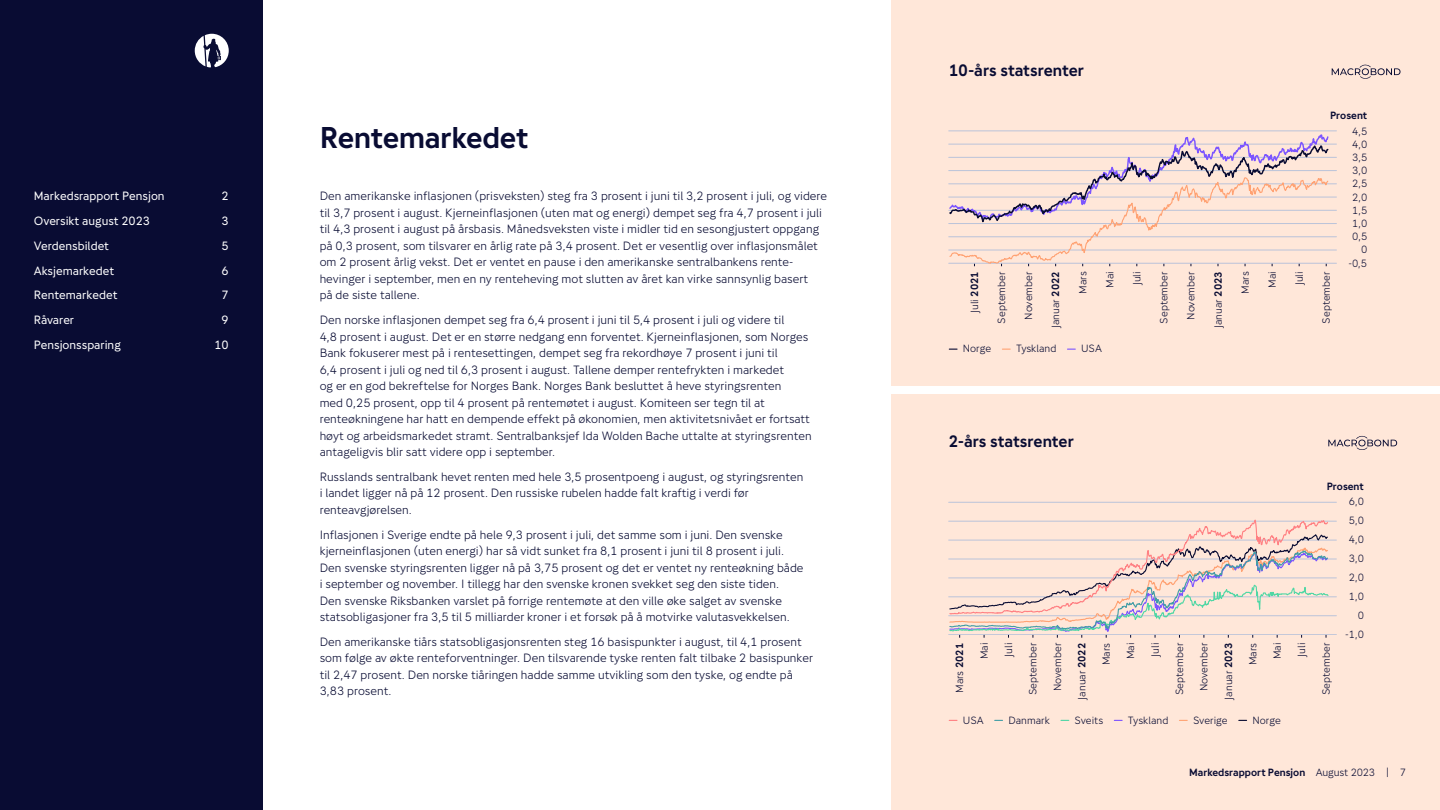
<style>
.page{position:relative;width:1440px;height:810px;background:#fff}
.page>*{position:absolute;margin:0;border:0;box-sizing:border-box;transform-origin:0 0}
.t1{font:700 30px "Gjensidige Type";letter-spacing:-.01em;color:#090c33}
.H4_Grafer{font:700 16.5px "Gjensidige Type";letter-spacing:-.005em;color:#090c33}
.P_Brødtekst{font:300 12px/16.5px "Gjensidige Type";color:#090c33}
.t2{font:12px "Gjensidige Type";color:#fff}
.P_Brødtekst-2{font:300 10.5px "Gjensidige Type";color:#090c33}
.P_Brødtekst-3{font:700 10.5px "Gjensidige Type";color:#090c33}
.s1{font-weight:700}
.s2{font-weight:300}
</style>
<div class="page">
<div style="left:0;top:0;width:262px;height:810px;background:#090c33"></div>
<div style="left:892px;top:0;width:548px;height:810px;background:#ffe7d9"></div>
<svg style="left:195px;top:34px;width:34px;height:33px"></svg>
<svg style="left:1328px;top:436px;width:69px;height:14px"></svg>
<svg style="left:1332px;top:65px;width:69px;height:14px"></svg>
<div style="left:880px;top:386px;width:560px;height:7px;background:#fff"></div>
<hr style="left:949px;top:263px;width:387px;height:1px;background:#bac3d9">
<hr style="left:949px;top:250px;width:387px;height:1px;background:#bac3d9">
<hr style="left:949px;top:237px;width:387px;height:1px;background:#bac3d9">
<hr style="left:949px;top:223px;width:387px;height:1px;background:#bac3d9">
<hr style="left:949px;top:210px;width:387px;height:1px;background:#bac3d9">
<hr style="left:949px;top:197px;width:387px;height:1px;background:#bac3d9">
<hr style="left:949px;top:184px;width:387px;height:1px;background:#bac3d9">
<hr style="left:949px;top:170px;width:387px;height:1px;background:#bac3d9">
<hr style="left:949px;top:157px;width:387px;height:1px;background:#bac3d9">
<hr style="left:949px;top:144px;width:387px;height:1px;background:#bac3d9">
<hr style="left:949px;top:131px;width:387px;height:1px;background:#bac3d9">
<svg style="left:949px;top:131px;width:380px;height:135px"></svg>
<hr style="left:949px;top:634px;width:387px;height:1px;background:#bac3d9">
<hr style="left:949px;top:616px;width:387px;height:1px;background:#bac3d9">
<hr style="left:949px;top:597px;width:387px;height:1px;background:#bac3d9">
<hr style="left:949px;top:578px;width:387px;height:1px;background:#bac3d9">
<hr style="left:949px;top:559px;width:387px;height:1px;background:#bac3d9">
<hr style="left:949px;top:540px;width:387px;height:1px;background:#bac3d9">
<hr style="left:949px;top:521px;width:387px;height:1px;background:#bac3d9">
<hr style="left:949px;top:502px;width:387px;height:1px;background:#bac3d9">
<svg style="left:949px;top:502px;width:380px;height:136px"></svg>
<p class="t2" style="left:34px;top:189px;width:132px">Markedsrapport Pensjon</p>
<p class="t2" style="left:222px;top:189px;width:9px">2</p>
<p class="t2" style="left:34px;top:214px;width:118px">Oversikt august 2023</p>
<p class="t2" style="left:222px;top:214px;width:9px">3</p>
<p class="t2" style="left:34px;top:238px;width:77px">Verdensbildet</p>
<p class="t2" style="left:222px;top:238px;width:9px">5</p>
<p class="t2" style="left:34px;top:263px;width:82px">Aksjemarkedet</p>
<p class="t2" style="left:222px;top:263px;width:9px">6</p>
<p class="t2" style="left:34px;top:288px;width:85px">Rentemarkedet</p>
<p class="t2" style="left:222px;top:288px;width:9px">7</p>
<p class="t2" style="left:34px;top:313px;width:42px">Råvarer</p>
<p class="t2" style="left:222px;top:313px;width:9px">9</p>
<p class="t2" style="left:34px;top:337px;width:89px">Pensjonssparing</p>
<p class="t2" style="left:214px;top:337px;width:16px">10</p>
<h2 class="t1" style="left:320px;top:119px;width:210px">Rentemarkedet</h2>
<p class="P_Brødtekst" style="left:320px;top:188px;width:509px">Den amerikanske inflasjonen (prisveksten) steg fra 3 prosent i juni til 3,2 prosent i juli, og videre til 3,7 prosent i august. Kjerneinflasjonen (uten mat og energi) dempet seg fra 4,7 prosent i juli til 4,3 prosent i august på årsbasis. Månedsveksten viste i midler tid en sesongjustert oppgang på 0,3 prosent, som tilsvarer en årlig rate på 3,4 prosent. Det er vesentlig over inflasjonsmålet om 2 prosent årlig vekst. Det er ventet en pause i den amerikanske sentralbankens rente&shy;hevinger i september, men en ny renteheving mot slutten av året kan virke sannsynlig basert<br>på de siste tallene.</p>
<p class="P_Brødtekst" style="left:320px;top:311px;width:493px">Den norske inflasjonen dempet seg fra 6,4 prosent i juni til 5,4 prosent i juli og videre til<br>4,8 prosent i august. Det er en større nedgang enn forventet. Kjerneinflasjonen, som Norges Bank fokuserer mest på i rentesettingen, dempet seg fra rekordhøye 7 prosent i juni til<br>6,4 prosent i juli og ned til 6,3 prosent i august. Tallene demper rentefrykten i markedet<br>og er en god bekreftelse for Norges Bank. Norges Bank besluttet å heve styringsrenten<br>med 0,25 prosent, opp til 4 prosent på rentemøtet i august. Komiteen ser tegn til at renteøkningene har hatt en dempende effekt på økonomien, men aktivitetsnivået er fortsatt høyt og arbeidsmarkedet stramt. Sentralbanksjef Ida Wolden Bache uttalte at styringsrenten antageligvis blir satt videre opp i september.</p>
<p class="P_Brødtekst" style="left:320px;top:468px;width:485px">Russlands sentralbank hevet renten med hele 3,5 prosentpoeng i august, og styringsrenten i landet ligger nå på 12 prosent. Den russiske rubelen hadde falt kraftig i verdi før renteavgjørelsen.</p>
<p class="P_Brødtekst" style="left:320px;top:526px;width:485px">Inflasjonen i Sverige endte på hele 9,3 prosent i juli, det samme som i juni. Den svenske kjerneinflasjonen (uten energi) har så vidt sunket fra 8,1 prosent i juni til 8 prosent i juli.<br>Den svenske styringsrenten ligger nå på 3,75 prosent og det er ventet ny renteøkning både i september og november. I tillegg har den svenske kronen svekket seg den siste tiden.<br>Den svenske Riksbanken varslet på forrige rentemøte at den ville øke salget av svenske statsobligasjoner fra 3,5 til 5 milliarder kroner i et forsøk på å motvirke valutasvekkelsen.</p>
<p class="P_Brødtekst" style="left:320px;top:633px;width:495px">Den amerikanske tiårs statsobligasjonsrenten steg 16 basispunkter i august, til 4,1 prosent som følge av økte renteforventninger. Den tilsvarende tyske renten falt tilbake 2 basispunker til 2,47 prosent. Den norske tiåringen hadde samme utvikling som den tyske, og endte på 3,83 prosent.</p>
<p class="H4_Grafer" style="left:949px;top:61px;width:137px">10-års statsrenter</p>
<p class="P_Brødtekst-3" style="left:1330px;top:109px;width:39px">Prosent</p>
<p class="P_Brødtekst-2" style="left:1352px;top:125px;width:17px">4,5</p>
<p class="P_Brødtekst-2" style="left:1352px;top:138px;width:17px">4,0</p>
<p class="P_Brødtekst-2" style="left:1352px;top:151px;width:17px">3,5</p>
<p class="P_Brødtekst-2" style="left:1352px;top:178px;width:17px">2,5</p>
<p class="P_Brødtekst-2" style="left:1352px;top:204px;width:17px">1,5</p>
<p class="P_Brødtekst-2" style="left:1352px;top:230px;width:17px">0,5</p>
<p class="P_Brødtekst-2" style="left:1352px;top:164px;width:17px">3,0</p>
<p class="P_Brødtekst-2" style="left:1352px;top:191px;width:17px">2,0</p>
<p class="P_Brødtekst-2" style="left:1352px;top:217px;width:17px">1,0</p>
<p class="P_Brødtekst-2" style="left:1361px;top:243px;width:8px">0</p>
<p class="P_Brødtekst-2" style="left:1348px;top:257px;width:20px">-0,5</p>
<p class="P_Brødtekst-2" style="left:995px;top:324px;width:54px;rotate:-90deg">September</p>
<p class="P_Brødtekst-2" style="left:1158px;top:324px;width:54px;rotate:-90deg">September</p>
<p class="P_Brødtekst-2" style="left:1320px;top:324px;width:54px;rotate:-90deg">September</p>
<p class="P_Brødtekst-2" style="left:1022px;top:320px;width:50px;rotate:-90deg">November</p>
<p class="P_Brødtekst-2" style="left:1185px;top:320px;width:50px;rotate:-90deg">November</p>
<p class="P_Brødtekst-2" style="left:968px;top:313px;width:43px;rotate:-90deg">Juli <span class="s1">2021</span></p>
<p class="P_Brødtekst-2" style="left:1076px;top:294px;width:24px;rotate:-90deg">Mars</p>
<p class="P_Brødtekst-2" style="left:1239px;top:294px;width:24px;rotate:-90deg">Mars</p>
<p class="P_Brødtekst-2" style="left:1049px;top:328px;width:58px;rotate:-90deg">Januar <span class="s1">2022</span></p>
<p class="P_Brødtekst-2" style="left:1212px;top:328px;width:58px;rotate:-90deg">Januar <span class="s1">2023</span></p>
<p class="P_Brødtekst-2" style="left:1131px;top:285px;width:15px;rotate:-90deg">Juli</p>
<p class="P_Brødtekst-2" style="left:1293px;top:285px;width:15px;rotate:-90deg">Juli</p>
<p class="P_Brødtekst-2" style="left:1104px;top:288px;width:18px;rotate:-90deg">Mai</p>
<p class="P_Brødtekst-2" style="left:1266px;top:288px;width:18px;rotate:-90deg">Mai</p>
<p class="P_Brødtekst-2" style="left:963px;top:342px;width:30px">Norge</p>
<p class="P_Brødtekst-2" style="left:1016px;top:342px;width:42px">Tyskland</p>
<p class="P_Brødtekst-2" style="left:1081px;top:342px;width:22px">USA</p>
<p class="H4_Grafer" style="left:949px;top:432px;width:127px">2-års statsrenter</p>
<p class="P_Brødtekst-3" style="left:1327px;top:480px;width:39px">Prosent</p>
<p class="P_Brødtekst-2" style="left:1349px;top:495px;width:17px">6,0</p>
<p class="P_Brødtekst-2" style="left:1349px;top:514px;width:17px">5,0</p>
<p class="P_Brødtekst-2" style="left:1349px;top:533px;width:17px">4,0</p>
<p class="P_Brødtekst-2" style="left:1349px;top:552px;width:17px">3,0</p>
<p class="P_Brødtekst-2" style="left:1349px;top:571px;width:17px">2,0</p>
<p class="P_Brødtekst-2" style="left:1349px;top:590px;width:17px">1,0</p>
<p class="P_Brødtekst-2" style="left:1358px;top:609px;width:8px">0</p>
<p class="P_Brødtekst-2" style="left:1345px;top:628px;width:20px">-1,0</p>
<p class="P_Brødtekst-2" style="left:1027px;top:695px;width:54px;rotate:-90deg">September</p>
<p class="P_Brødtekst-2" style="left:1173px;top:695px;width:54px;rotate:-90deg">September</p>
<p class="P_Brødtekst-2" style="left:1320px;top:695px;width:54px;rotate:-90deg">September</p>
<p class="P_Brødtekst-2" style="left:1051px;top:691px;width:50px;rotate:-90deg">November</p>
<p class="P_Brødtekst-2" style="left:1198px;top:691px;width:50px;rotate:-90deg">November</p>
<p class="P_Brødtekst-2" style="left:1100px;top:665px;width:24px;rotate:-90deg">Mars</p>
<p class="P_Brødtekst-2" style="left:1246px;top:665px;width:24px;rotate:-90deg">Mars</p>
<p class="P_Brødtekst-2" style="left:953px;top:693px;width:52px;rotate:-90deg">Mars <span class="s1">2021</span></p>
<p class="P_Brødtekst-2" style="left:1076px;top:700px;width:58px;rotate:-90deg">Januar <span class="s1">2022</span></p>
<p class="P_Brødtekst-2" style="left:1222px;top:700px;width:58px;rotate:-90deg">Januar <span class="s1">2023</span></p>
<p class="P_Brødtekst-2" style="left:1002px;top:657px;width:15px;rotate:-90deg">Juli</p>
<p class="P_Brødtekst-2" style="left:1149px;top:657px;width:15px;rotate:-90deg">Juli</p>
<p class="P_Brødtekst-2" style="left:1295px;top:657px;width:15px;rotate:-90deg">Juli</p>
<p class="P_Brødtekst-2" style="left:978px;top:659px;width:18px;rotate:-90deg">Mai</p>
<p class="P_Brødtekst-2" style="left:1124px;top:659px;width:18px;rotate:-90deg">Mai</p>
<p class="P_Brødtekst-2" style="left:1271px;top:659px;width:18px;rotate:-90deg">Mai</p>
<p class="P_Brødtekst-2" style="left:963px;top:714px;width:22px">USA</p>
<p class="P_Brødtekst-2" style="left:1008px;top:714px;width:43px">Danmark</p>
<p class="P_Brødtekst-2" style="left:1075px;top:714px;width:30px">Sveits</p>
<p class="P_Brødtekst-2" style="left:1128px;top:714px;width:42px">Tyskland</p>
<p class="P_Brødtekst-2" style="left:1193px;top:714px;width:36px">Sverige</p>
<p class="P_Brødtekst-2" style="left:1252px;top:714px;width:30px">Norge</p>
<p class="P_Brødtekst-3" style="left:1189px;top:766px;width:219px">Markedsrapport Pensjon <span class="s2">August 2023 | 7</span></p>
</div>
